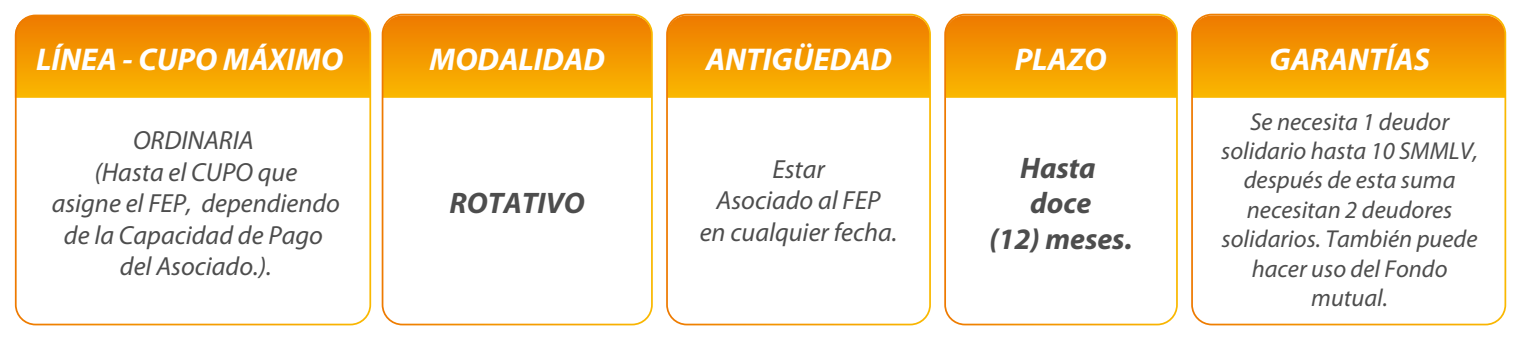
<style>
.page{position:relative;width:1524px;height:344px;background:#fff}
.page>*{position:absolute;margin:0;border:0;box-sizing:border-box;transform-origin:0 0}
.t1{font:italic 700 31.5px "Myriad Pro";color:#fff}
.t2{font:italic 700 29.75px/35.7px "Myriad Pro";color:#4d4d4d;text-align:center}
.t3{font:italic 26.25px/31.5px "Myriad Pro";color:#4d4d4d;text-align:center}
.t4{font:italic 24.5px/29.4px "Myriad Pro";color:#4d4d4d;text-align:center}
</style>
<div class="page">
<svg style="left:669px;top:15px;width:259px;height:83px;background:#f49a01"></svg>
<svg style="left:947px;top:15px;width:229px;height:83px;background:#f49a01"></svg>
<svg style="left:1194px;top:15px;width:311px;height:83px;background:#f49a01"></svg>
<svg style="left:15px;top:15px;width:355px;height:83px;background:#f49a01"></svg>
<svg style="left:384px;top:15px;width:266px;height:83px;background:#f49a01"></svg>
<div style="left:15px;top:15px;width:356px;height:310px;border:2px solid #fff;border-radius:20px"></div>
<div style="left:381px;top:14px;width:272px;height:311px;border:2px solid #fff;border-radius:20px"></div>
<div style="left:666px;top:14px;width:265px;height:311px;border:2px solid #fff;border-radius:20px"></div>
<div style="left:944px;top:14px;width:233px;height:311px;border:2px solid #fff;border-radius:20px"></div>
<div style="left:1191px;top:14px;width:315px;height:311px;border:2px solid #fff;border-radius:20px"></div>
<p class="t1" style="left:36px;top:39px;width:308px">LÍNEA - CUPO MÁXIMO</p>
<p class="t1" style="left:429px;top:39px;width:177px">MODALIDAD</p>
<p class="t1" style="left:706px;top:39px;width:188px">ANTIGÜEDAD</p>
<p class="t1" style="left:1014px;top:39px;width:94px">PLAZO</p>
<p class="t1" style="left:1269px;top:39px;width:162px">GARANTÍAS</p>
<p class="t3" style="left:52px;top:124px;width:290px">ORDINARIA<br>(Hasta el CUPO que<br>asigne el FEP, dependiendo de la Capacidad de Pago del Asociado.).</p>
<p class="t2" style="left:449px;top:184px;width:137px">ROTATIVO</p>
<p class="t3" style="left:699px;top:152px;width:199px">Estar<br>Asociado al FEP<br>en cualquier fecha.</p>
<p class="t2" style="left:989px;top:149px;width:145px">Hasta doce<br>(12) meses.</p>
<p class="t4" style="left:1221px;top:106px;width:258px">Se necesita 1 deudor solidario hasta 10 SMMLV, después de esta suma necesitan 2 deudores solidarios. También puede hacer uso del Fondo mutual.</p>
</div>
